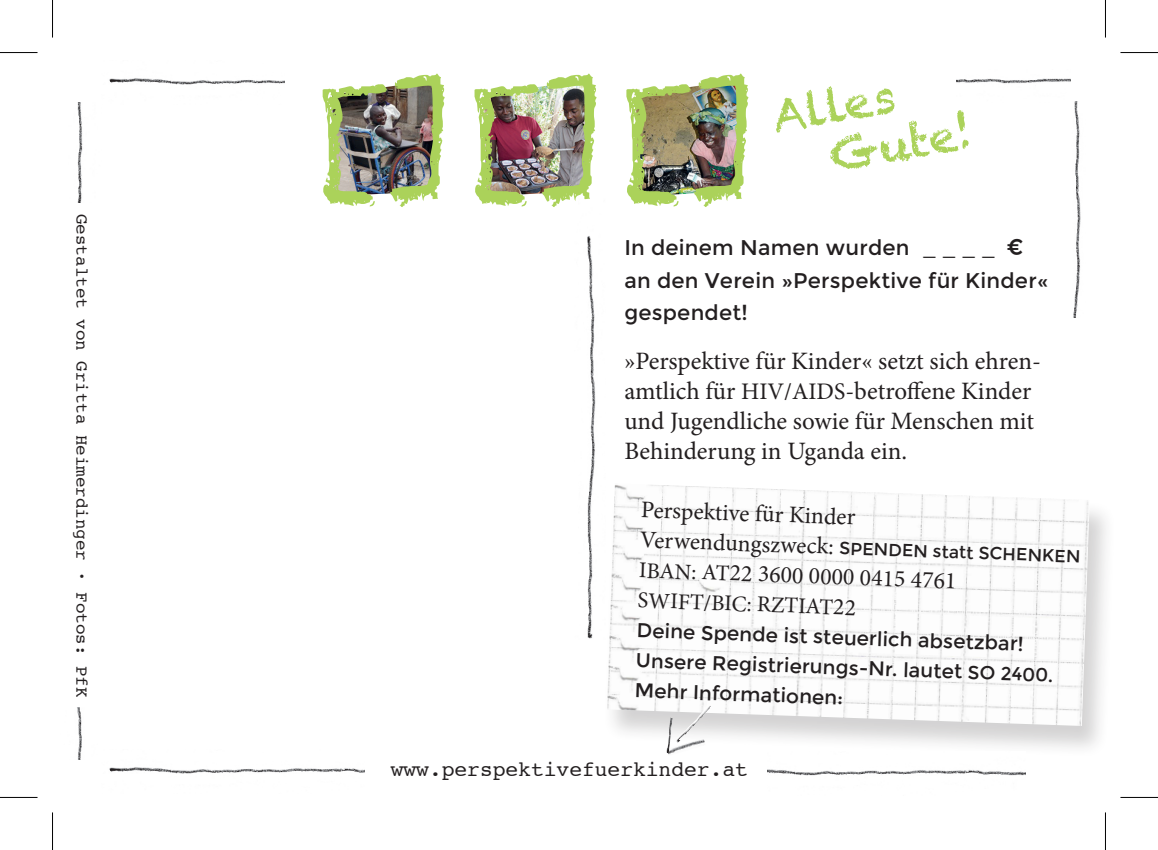
<style>
.page{position:relative;width:1158px;height:850px;background:#fff}
.page>*{position:absolute;margin:0;border:0;box-sizing:border-box;transform-origin:0 0}
.t1{font:115.25px "Chalkduster";color:#abd25a}
.t2{font:45px/48.8px "Chalkduster";color:#abd25a}
.t3{font:25px/30px "Minion Pro";color:#231f20}
.t4{font:23.75px "Minion Pro";color:#231f20}
.t5{font:22.5px "Minion Pro";color:#231f20}
.t6{font:21.25px/32.5px "Montserrat";letter-spacing:.01em;color:#231f20}
.t7{font:21.25px "Courier";color:#231f20}
.t8{font:20px/30px "Montserrat";color:#231f20}
.t9{font:17.5px "Courier";color:#231f20}
.t10{font:17.5px "Montserrat";color:#231f20}
.s1{font-size:22.5px}
.s2{font-size:23.75px}
.s3{font-family:"Minion Pro";font-size:23.75px}
.s4{font-size:18.75px}
</style>
<div class="page">
<img style="left:956px;top:78px;width:114px;height:6px">
<div style="left:602px;top:484px;width:514px;height:273px;background:#231f20;opacity:.2"></div>
<img style="left:607px;top:484px;width:482px;height:241px">
<img style="left:109px;top:767px;width:255px;height:7px">
<img style="left:767px;top:750px;width:258px;height:26px">
<img style="left:77px;top:103px;width:6px;height:100px">
<img style="left:77px;top:707px;width:5px;height:52px">
<img style="left:674px;top:704px;width:37px;height:39px">
<img style="left:666px;top:737px;width:39px;height:18px">
<img style="left:587px;top:236px;width:18px;height:403px">
<img style="left:1073px;top:101px;width:8px;height:216px">
<img style="left:109px;top:78px;width:175px;height:7px">
<img style="left:332px;top:79px;width:106px;height:117px">
<img style="left:484px;top:82px;width:106px;height:114px">
<img style="left:635px;top:79px;width:106px;height:116px">
<img style="left:666px;top:717px;width:6px;height:35px">
<hr style="left:0;top:52px;width:38px;height:1px;background:#000">
<hr style="left:1120px;top:52px;width:37px;height:1px;background:#000">
<hr style="left:0;top:796px;width:38px;height:1px;background:#000">
<hr style="left:1120px;top:796px;width:37px;height:1px;background:#000">
<hr style="left:52px;top:0;width:1px;height:38px;background:#000">
<hr style="left:52px;top:812px;width:1px;height:37px;background:#000">
<hr style="left:1104px;top:0;width:1px;height:38px;background:#000">
<hr style="left:1104px;top:812px;width:1px;height:37px;background:#000">
<p class="t9" style="left:96px;top:214px;width:485px;rotate:90deg">Gestaltet von Gritta Heimerdinger · Fotos: PfK</p>
<h1 class="t1" style="left:319px;top:72px;width:437px">[] [] []</h1>
<p class="t6" style="left:624px;top:231px;width:426px">In deinem Namen wurden _ _ _ _ <span class="s1">€ </span>an den Verein »Perspektive für Kinder« gespendet!</p>
<h2 class="t2" style="left:817px;top:84px;width:146px;text-indent:-49px;rotate:-10deg">Alles<br>Gute!</h2>
<p class="t3" style="left:624px;top:345px;width:418px">»Perspektive für Kinder« setzt sich ehren&shy;amtlich für <span class="s2">HIV/AIDS</span>-betroffene Kinder und Jugendliche sowie für Menschen mit Behinderung in Uganda ein.</p>
<p class="t4" style="left:641px;top:493px;width:216px;rotate:2deg">Perspektive für Kinder</p>
<p class="t10" style="left:640px;top:530px;width:442px;rotate:2deg"><span class="s3">Verwendungszweck:</span> SPENDEN statt SCHENKEN</p>
<p class="t4" style="left:639px;top:553px;width:319px;rotate:2deg"><span class="s1">IBAN: AT</span>22 3600 0000 0415 4761</p>
<p class="t5" style="left:638px;top:584px;width:220px;rotate:2deg">SWIFT/BIC: RZTIAT<span class="s2">22</span></p>
<p class="t8" style="left:637px;top:615px;width:419px;rotate:2deg">Deine Spende ist steuerlich absetzbar!<br>Unsere Registrierungs-Nr. lautet <span class="s4">SO 2400.<br></span>Mehr Informationen:</p>
<p class="t7" style="left:391px;top:752px;width:359px">www.perspektivefuerkinder.at</p>
</div>
